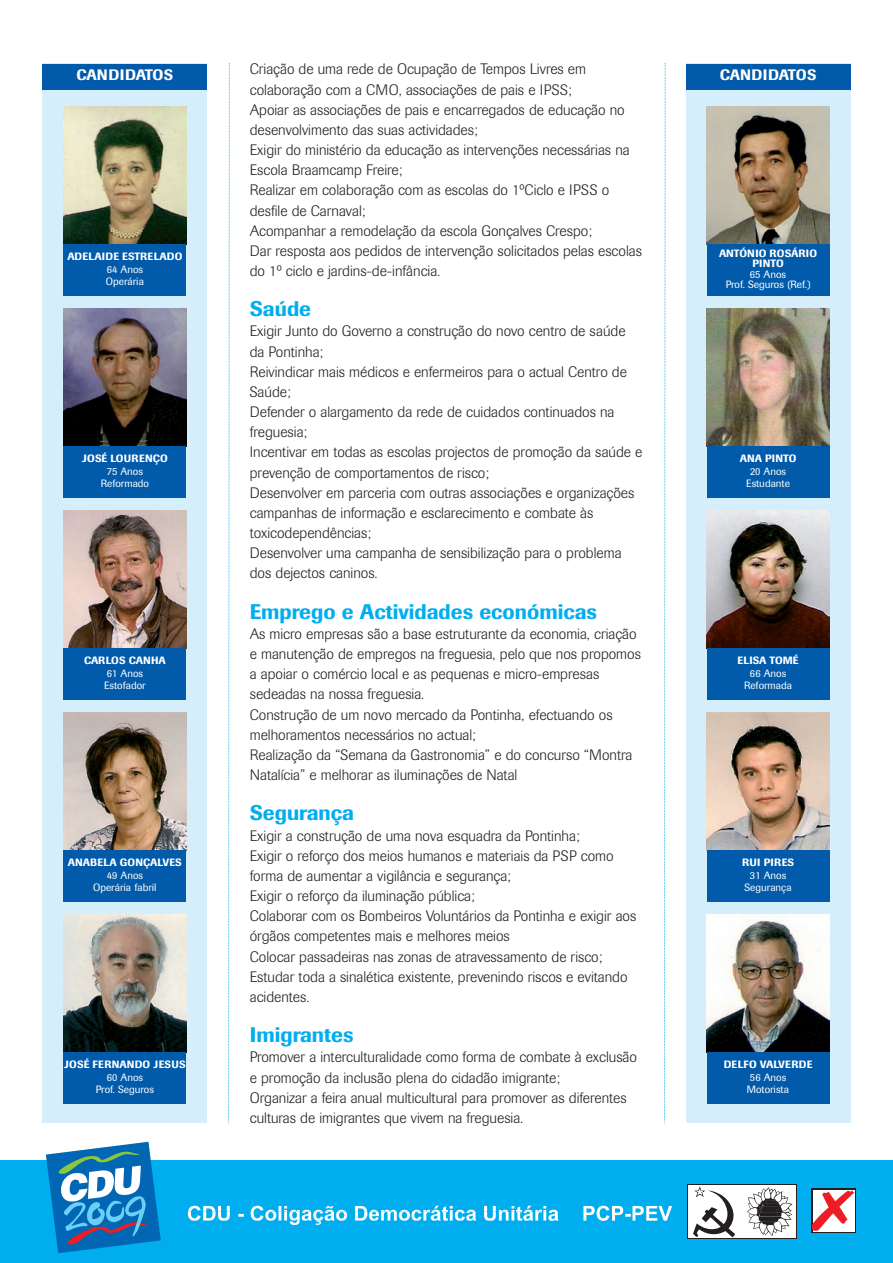
<style>
.page{position:relative;width:893px;height:1263px;background:#fff}
.page>*{position:absolute;margin:0;border:0;box-sizing:border-box;transform-origin:0 0}
.t1{font:500 21px "Imago";color:#00aeef}
.t2{font:300 15px/20.1px "Imago";color:#231f20}
.t3{font:500 15px "Imago";color:#fff}
.t4{font:10.5px/12.6px "Imago";color:#fff;text-align:center}
.t5{font:500 10.5px/10.5px "Imago";letter-spacing:.02em;color:#fff;text-align:center}
.t6{font:500 10.5px "Imago";color:#fff}
.t7{font:500 10.5px "Imago";letter-spacing:.04em;color:#fff}
</style>
<div class="page">
<div style="left:0;top:1160px;width:893px;height:103px;background:#00aeef"></div>
<svg style="left:46px;top:1142px;width:115px;height:111px"></svg>
<div style="left:687px;top:1184px;width:109px;height:55px;background:#fff"></div>
<svg style="left:747px;top:1187px;width:45px;height:49px"></svg>
<svg style="left:693px;top:1186px;width:42px;height:51px"></svg>
<svg style="left:188px;top:1206px;width:484px;height:19px"></svg>
<div style="left:811px;top:1189px;width:45px;height:44px;background:#fff"></div>
<svg style="left:811px;top:1190px;width:43px;height:41px"></svg>
<svg style="left:228px;top:63px;width:2px;height:1061px"></svg>
<svg style="left:664px;top:63px;width:2px;height:1061px"></svg>
<div style="left:43px;top:64px;width:164px;height:1059px;background:#d4effb"></div>
<div style="left:43px;top:64px;width:164px;height:25px;background:#015aaa"></div>
<img style="left:64px;top:106px;width:122px;height:138px">
<div style="left:64px;top:244px;width:122px;height:52px;background:#015aaa"></div>
<img style="left:64px;top:308px;width:122px;height:138px">
<div style="left:64px;top:446px;width:122px;height:51px;background:#015aaa"></div>
<img style="left:64px;top:510px;width:122px;height:138px">
<div style="left:64px;top:648px;width:122px;height:51px;background:#015aaa"></div>
<img style="left:64px;top:712px;width:122px;height:138px">
<div style="left:64px;top:850px;width:122px;height:51px;background:#015aaa"></div>
<img style="left:64px;top:914px;width:122px;height:138px">
<div style="left:64px;top:1052px;width:122px;height:51px;background:#015aaa"></div>
<div style="left:686px;top:64px;width:164px;height:1059px;background:#d4effb"></div>
<div style="left:686px;top:64px;width:164px;height:25px;background:#015aaa"></div>
<img style="left:707px;top:106px;width:122px;height:138px">
<div style="left:707px;top:244px;width:122px;height:52px;background:#015aaa"></div>
<img style="left:707px;top:308px;width:122px;height:138px">
<div style="left:707px;top:446px;width:122px;height:51px;background:#015aaa"></div>
<img style="left:707px;top:510px;width:122px;height:138px">
<div style="left:707px;top:648px;width:122px;height:51px;background:#015aaa"></div>
<img style="left:707px;top:712px;width:122px;height:138px">
<div style="left:707px;top:850px;width:122px;height:51px;background:#015aaa"></div>
<img style="left:707px;top:914px;width:122px;height:138px">
<div style="left:707px;top:1052px;width:122px;height:51px;background:#015aaa"></div>
<p class="t3" style="left:77px;top:70px;width:98px">CANDIDATOS</p>
<p class="t5" style="left:67px;top:252px;width:116px">ADELAIDE ESTRELADO</p>
<p class="t4" style="left:106px;top:263px;width:40px;text-align:left">64 Anos<br>Operária</p>
<p class="t5" style="left:82px;top:454px;width:87px">JOSÉ LOURENÇO</p>
<p class="t4" style="left:101px;top:465px;width:50px">75 Anos<br>Reformado</p>
<p class="t6" style="left:84px;top:657px;width:83px">CARLOS CANHA</p>
<p class="t4" style="left:104px;top:667px;width:43px;text-align:left">61 Anos<br>Estofador</p>
<p class="t5" style="left:68px;top:858px;width:115px">ANABELA GONÇALVES</p>
<p class="t4" style="left:93px;top:869px;width:65px">49 Anos<br>Operária fabril</p>
<p class="t5" style="left:64px;top:1060px;width:123px">JOSÉ FERNANDO JESUS</p>
<p class="t4" style="left:96px;top:1071px;width:60px">60 Anos<br>Prof. Seguros</p>
<p class="t2" style="left:250px;top:61px;width:394px">Criação de uma rede de Ocupação de Tempos Livres em colaboração com a CMO, associações de pais e IPSS;<br>Apoiar as associações de pais e encarregados de educação no desenvolvimento das suas actividades;<br>Exigir do ministério da educação as intervenções necessárias na Escola Braamcamp Freire;<br>Realizar em colaboração com as escolas do 1ºCiclo e IPSS o desfile de Carnaval;<br>Acompanhar a remodelação da escola Gonçalves Crespo;<br>Dar resposta aos pedidos de intervenção solicitados pelas escolas do 1º ciclo e jardins-de-infância.</p>
<h1 class="t1" style="left:250px;top:301px;width:63px">Saúde</h1>
<p class="t2" style="left:250px;top:323px;width:394px">Exigir Junto do Governo a construção do novo centro de saúde da Pontinha;<br>Reivindicar mais médicos e enfermeiros para o actual Centro de Saúde;<br>Defender o alargamento da rede de cuidados continuados na freguesia;<br>Incentivar em todas as escolas projectos de promoção da saúde e prevenção de comportamentos de risco;<br>Desenvolver em parceria com outras associações e organizações campanhas de informação e esclarecimento e combate às toxicodependências;<br>Desenvolver uma campanha de sensibilização para o problema dos dejectos caninos.</p>
<h1 class="t1" style="left:250px;top:604px;width:349px">Emprego e Actividades económicas</h1>
<p class="t2" style="left:250px;top:625px;width:393px">As micro empresas são a base estruturante da economia, criação e manutenção de empregos na freguesia, pelo que nos propomos a apoiar o comércio local e as pequenas e micro-empresas sedeadas na nossa freguesia.<br>Construção de um novo mercado da Pontinha, efectuando os melhoramentos necessários no actual;<br>Realização da “Semana da Gastronomia” e do concurso “Montra Natalícia” e melhorar as iluminações de Natal</p>
<h1 class="t1" style="left:250px;top:805px;width:106px">Segurança</h1>
<p class="t2" style="left:250px;top:827px;width:388px">Exigir a construção de uma nova esquadra da Pontinha;<br>Exigir o reforço dos meios humanos e materiais da PSP como forma de aumentar a vigilância e segurança;<br>Exigir o reforço da iluminação pública;<br>Colaborar com os Bombeiros Voluntários da Pontinha e exigir aos órgãos competentes mais e melhores meios<br>Colocar passadeiras nas zonas de atravessamento de risco; Estudar toda a sinalética existente, prevenindo riscos e evitando acidentes.</p>
<h1 class="t1" style="left:250px;top:1027px;width:105px">Imigrantes</h1>
<p class="t2" style="left:250px;top:1048px;width:389px">Promover a interculturalidade como forma de combate à exclusão e promoção da inclusão plena do cidadão imigrante;<br>Organizar a feira anual multicultural para promover as diferentes culturas de imigrantes que vivem na freguesia.</p>
<p class="t3" style="left:720px;top:70px;width:98px">CANDIDATOS</p>
<p class="t5" style="left:719px;top:249px;width:100px">ANTÓNIO ROSÁRIO<br>PINTO</p>
<p class="t4" style="left:726px;top:270px;width:86px;line-height:10.5px">65 Anos<br>Prof. Seguros (Ref.)</p>
<p class="t6" style="left:740px;top:455px;width:58px">ANA PINTO</p>
<p class="t4" style="left:746px;top:465px;width:45px">20 Anos<br>Estudante</p>
<p class="t6" style="left:737px;top:657px;width:63px">ELISA TOMÉ</p>
<p class="t4" style="left:744px;top:667px;width:50px">66 Anos<br>Reformada</p>
<p class="t7" style="left:742px;top:859px;width:54px">RUI PIRES</p>
<p class="t4" style="left:744px;top:869px;width:49px">31 Anos<br>Segurança</p>
<p class="t5" style="left:724px;top:1060px;width:90px">DELFO VALVERDE</p>
<p class="t4" style="left:747px;top:1071px;width:44px;text-align:left">56 Anos<br>Motorista</p>
</div>
